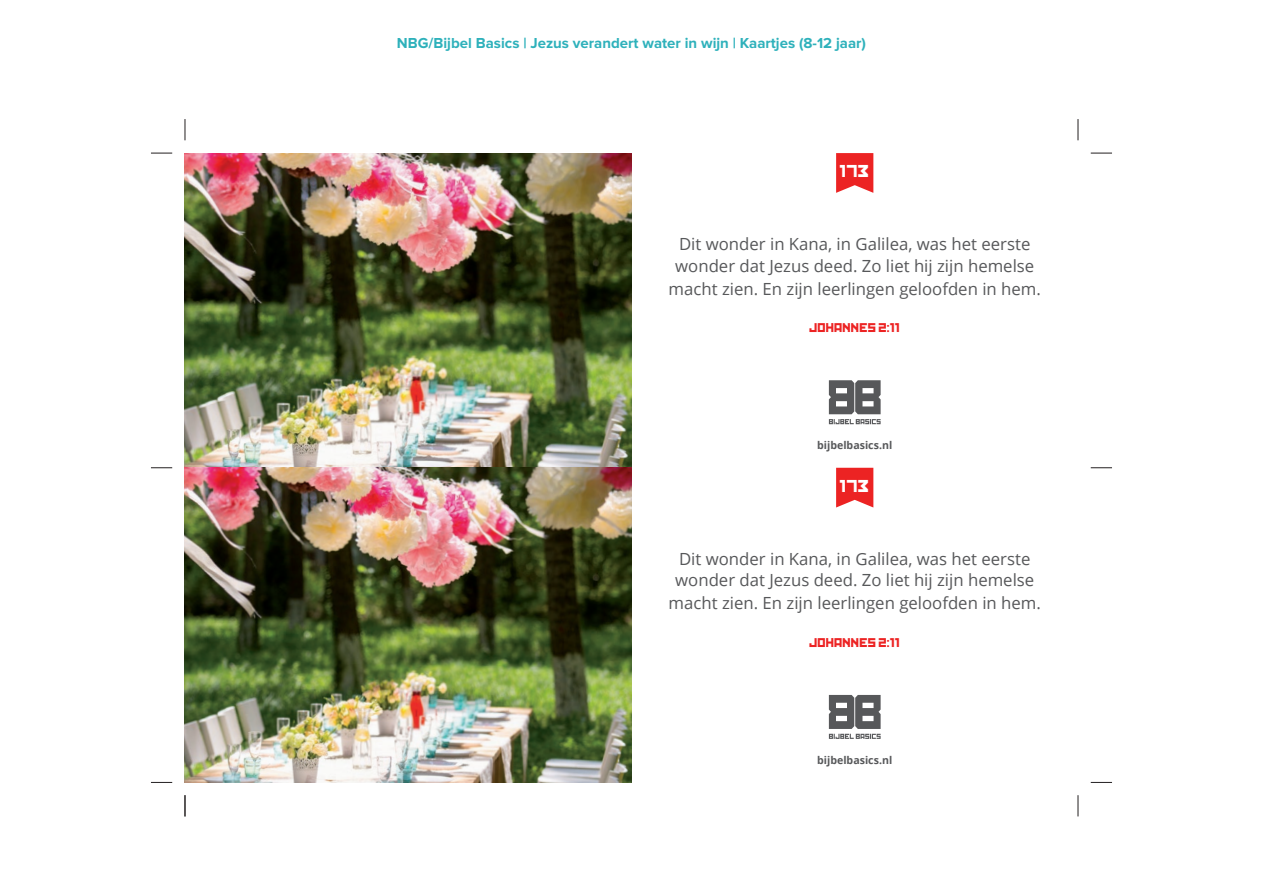
<style>
.page{position:relative;width:1263px;height:893px;background:#fff}
.page>*{position:absolute;margin:0;border:0;box-sizing:border-box;transform-origin:0 0}
.t1{font:16.8px/22.4px "Open Sans";color:#57585a;text-align:center}
.t2{font:16.35px "Kremlin";color:#fff}
.t3{font:700 15px "Proxima Nova";color:#2eb1bb}
.t4{font:12px "Kremlin";color:#ec2323}
.t5{font:700 10.65px "Open Sans";color:#57585a}
.s1{font-style:inherit}
</style>
<div class="page">
<img style="left:185px;top:153px;width:446px;height:315px">
<svg style="left:836px;top:153px;width:37px;height:40px"></svg>
<svg style="left:829px;top:380px;width:52px;height:44px"></svg>
<img style="left:185px;top:468px;width:446px;height:314px">
<svg style="left:836px;top:468px;width:37px;height:39px"></svg>
<svg style="left:829px;top:695px;width:52px;height:44px"></svg>
<svg style="left:151px;top:153px;width:21px;height:1px"></svg>
<svg style="left:1090px;top:153px;width:22px;height:1px"></svg>
<svg style="left:151px;top:467px;width:21px;height:1px"></svg>
<svg style="left:1090px;top:467px;width:22px;height:2px"></svg>
<svg style="left:151px;top:782px;width:21px;height:1px"></svg>
<svg style="left:1090px;top:782px;width:22px;height:1px"></svg>
<svg style="left:185px;top:119px;width:1px;height:21px"></svg>
<svg style="left:185px;top:795px;width:1px;height:21px"></svg>
<svg style="left:1078px;top:119px;width:1px;height:21px"></svg>
<svg style="left:1078px;top:795px;width:1px;height:21px"></svg>
<p class="t3" style="left:397px;top:35px;width:471px">NBG/Bijbel Basics | Jezus verandert water in wijn | Kaartjes (8-12 jaar)</p>
<p class="t2" style="left:840px;top:165px;width:31px">173</p>
<p class="t1" style="left:669px;top:232px;width:374px">Dit wonder in Kana, in Galilea, was het eerste wonder dat Jezus deed. Zo liet hij zijn hemelse macht zien. En zijn leerlingen geloofden in hem.</p>
<p class="t4" style="left:809px;top:323px;width:92px">JOHANNES 2:11</p>
<p class="t5" style="left:817px;top:438px;width:76px">bijbelbasics<span class="s1">.nl</span></p>
<p class="t2" style="left:840px;top:480px;width:31px">173</p>
<p class="t1" style="left:669px;top:547px;width:374px">Dit wonder in Kana, in Galilea, was het eerste wonder dat Jezus deed. Zo liet hij zijn hemelse macht zien. En zijn leerlingen geloofden in hem.</p>
<p class="t4" style="left:809px;top:638px;width:92px">JOHANNES 2:11</p>
<p class="t5" style="left:817px;top:753px;width:76px">bijbelbasics<span class="s1">.nl</span></p>
</div>
